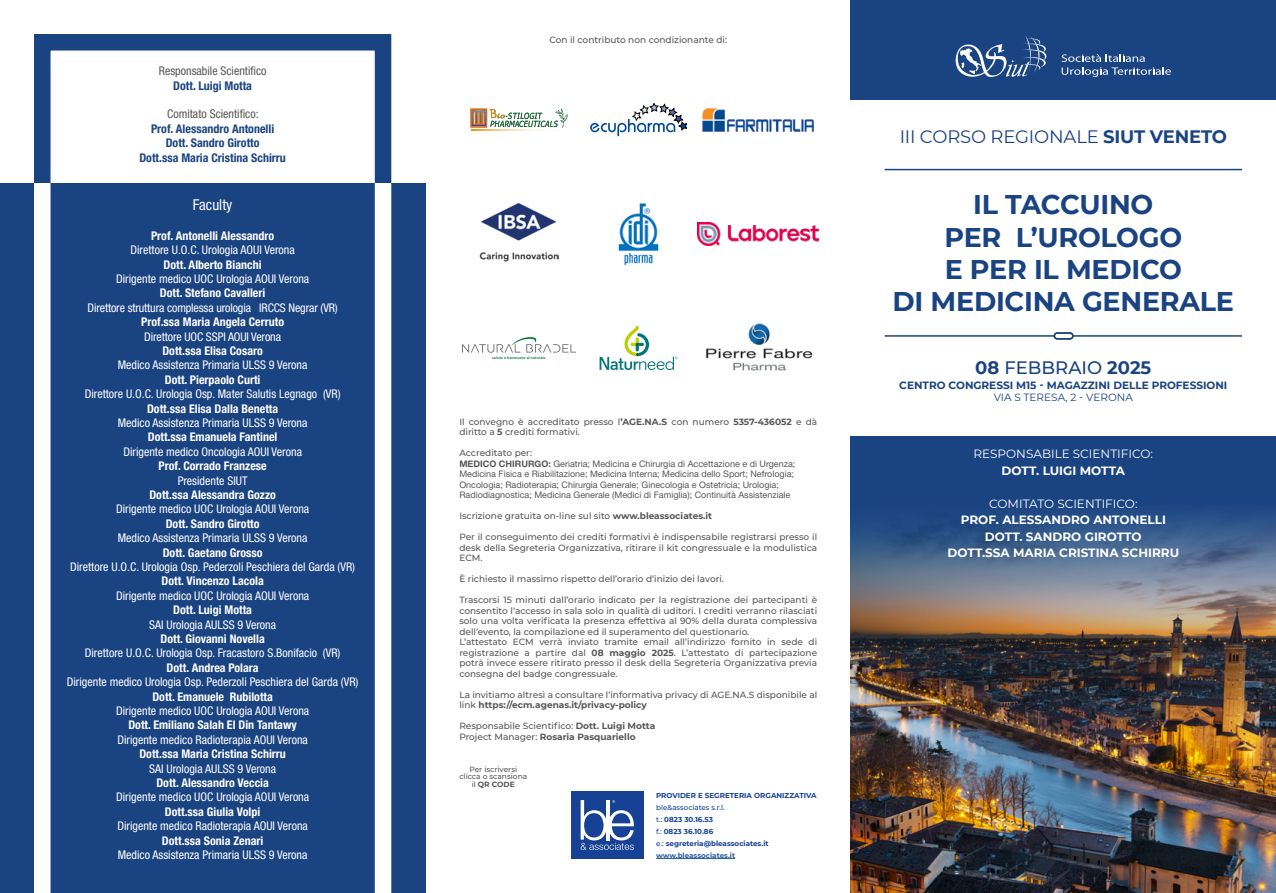
<style>
.page{position:relative;width:1276px;height:893px;background:#fff}
.page>*{position:absolute;margin:0;border:0;box-sizing:border-box;transform-origin:0 0}
.t1{font:700 27px/32.4px "Montserrat";letter-spacing:-.01em;color:#1a4382;text-align:center}
.t2{font:18px "Montserrat";letter-spacing:-.01em;color:#1a4382}
.t3{font:500 18px "Montserrat";color:#1a4382}
.t4{font:condensed 15px "Helvetica Neue LT Pro";color:#fff}
.t5{font:condensed 12px "Helvetica Neue LT Std";color:#fff}
.t6{font:700 condensed 12px "Helvetica Neue LT Std";color:#fff}
.t7{font:700 condensed 12px/14.4px "Helvetica Neue LT Std";color:#1a4382;text-align:center}
.t8{font:700 12px/16.5px "Montserrat";color:#fff;text-align:center}
.t9{font:12px "Montserrat";color:#fff}
.t10{font:condensed 12px "Helvetica Neue LT Pro";color:#575756}
.t11{font:700 10.5px "Montserrat";color:#1a4382}
.t12{font:10.5px "Montserrat";color:#1a4382}
.t13{font:500 9px/10.5px "Montserrat";color:#575756}
.t14{font:9px/10.5px "Helvetica Neue LT Std";color:#575756}
.t15{font:500 7.5px/7.5px "Montserrat";color:#575756;text-align:center}
.t16{font:700 7.2px/12px "Montserrat";color:#164194}
.t17{font:500 3.6px "Gotham";color:#007d32}
.s1{font-weight:700}
.s2{font-weight:500}
.s3{color:#275b9b}
</style>
<div class="page">
<img style="left:850px;top:736px;width:426px;height:157px">
<div style="left:34px;top:34px;width:357px;height:825px;border:16px solid #1a4382"></div>
<div style="left:0;top:183px;width:425px;height:710px;background:linear-gradient(to bottom,#1a4382,#1a4382)"></div>
<div style="left:34px;top:183px;width:357px;height:710px;background:#1a4382"></div>
<hr style="left:656px;top:858px;width:79px;height:1px;background:#275b9b">
<div style="left:571px;top:791px;width:72px;height:68px;background:#164194"></div>
<svg style="left:580px;top:800px;width:54px;height:50px"></svg>
<img style="left:850px;top:436px;width:426px;height:300px">
<div style="left:850px;top:0;width:426px;height:100px;background:#1a4382"></div>
<svg style="left:955px;top:36px;width:92px;height:41px"></svg>
<svg style="left:1061px;top:54px;width:110px;height:23px"></svg>
<hr style="left:884px;top:169px;width:358px;height:1px;background:#1a4382">
<hr style="left:1072px;top:335px;width:170px;height:2px;background:#1a4382">
<hr style="left:884px;top:335px;width:170px;height:2px;background:#1a4382">
<div style="left:1053px;top:332px;width:20px;height:8px;border:2px solid #1a4382;border-radius:3px"></div>
<svg style="left:471px;top:129px;width:73px;height:2px"></svg>
<svg style="left:471px;top:109px;width:96px;height:19px"></svg>
<svg style="left:590px;top:103px;width:97px;height:33px"></svg>
<img style="left:703px;top:109px;width:110px;height:22px">
<img style="left:479px;top:202px;width:79px;height:60px">
<img style="left:618px;top:203px;width:41px;height:62px">
<img style="left:697px;top:222px;width:121px;height:23px">
<svg style="left:462px;top:337px;width:114px;height:16px"></svg>
<svg style="left:599px;top:326px;width:78px;height:44px"></svg>
<img style="left:706px;top:323px;width:107px;height:48px">
<h3 class="t10" style="left:159px;top:64px;width:109px">Responsabile Scientifico</h3>
<h3 class="t7" style="left:173px;top:78px;width:80px">Dott. Luigi Motta</h3>
<h3 class="t10" style="left:167px;top:107px;width:93px">Comitato Scientifico:</h3>
<h3 class="t7" style="left:139px;top:121px;width:148px">Prof. Alessandro Antonelli<br>Dott. Sandro Girotto<br>Dott.ssa Maria Cristina Schirru</h3>
<h3 class="t4" style="left:193px;top:196px;width:41px">Faculty</h3>
<h3 class="t6" style="left:151px;top:228px;width:125px">Prof. Antonelli Alessandro</h3>
<h3 class="t5" style="left:130px;top:243px;width:166px">Direttore U.O.C. Urologia AOUI Verona</h3>
<h3 class="t6" style="left:164px;top:257px;width:100px">Dott. Alberto Bianchi</h3>
<h3 class="t5" style="left:116px;top:272px;width:195px">Dirigente medico UOC Urologia AOUI Verona</h3>
<h3 class="t6" style="left:160px;top:286px;width:107px">Dott. Stefano Cavalleri</h3>
<h3 class="t5" style="left:88px;top:301px;width:252px">Direttore struttura complessa urologia IRCCS Negrar (VR)</h3>
<h3 class="t6" style="left:141px;top:315px;width:144px">Prof.ssa Maria Angela Cerruto</h3>
<h3 class="t5" style="left:144px;top:329px;width:138px">Direttore UOC SSPI AOUI Verona</h3>
<h3 class="t6" style="left:162px;top:343px;width:102px">Dott.ssa Elisa Cosaro</h3>
<h3 class="t5" style="left:118px;top:358px;width:191px">Medico Assistenza Primaria ULSS 9 Verona</h3>
<h3 class="t6" style="left:165px;top:372px;width:97px">Dott. Pierpaolo Curti</h3>
<h3 class="t5" style="left:85px;top:387px;width:257px">Direttore U.O.C. Urologia Osp. Mater Salutis Legnago (VR)</h3>
<h3 class="t6" style="left:147px;top:401px;width:133px">Dott.ssa Elisa Dalla Benetta</h3>
<h3 class="t5" style="left:118px;top:416px;width:191px">Medico Assistenza Primaria ULSS 9 Verona</h3>
<h3 class="t6" style="left:148px;top:430px;width:131px">Dott.ssa Emanuela Fantinel</h3>
<h3 class="t5" style="left:123px;top:445px;width:180px">Dirigente medico Oncologia AOUI Verona</h3>
<h3 class="t6" style="left:158px;top:459px;width:110px">Prof. Corrado Franzese</h3>
<h3 class="t5" style="left:178px;top:473px;width:71px">Presidente SIUT</h3>
<h3 class="t6" style="left:149px;top:487px;width:128px">Dott.ssa Alessandra Gozzo</h3>
<h3 class="t5" style="left:116px;top:502px;width:195px">Dirigente medico UOC Urologia AOUI Verona</h3>
<h3 class="t6" style="left:166px;top:516px;width:95px">Dott. Sandro Girotto</h3>
<h3 class="t5" style="left:118px;top:531px;width:191px">Medico Assistenza Primaria ULSS 9 Verona</h3>
<h3 class="t6" style="left:163px;top:545px;width:101px">Dott. Gaetano Grosso</h3>
<h3 class="t5" style="left:70px;top:560px;width:286px">Direttore U.O.C. Urologia Osp. Pederzoli Peschiera del Garda (VR)</h3>
<h3 class="t6" style="left:161px;top:574px;width:104px">Dott. Vincenzo Lacola</h3>
<h3 class="t5" style="left:116px;top:589px;width:195px">Dirigente medico UOC Urologia AOUI Verona</h3>
<h3 class="t6" style="left:173px;top:603px;width:80px">Dott. Luigi Motta</h3>
<h3 class="t5" style="left:149px;top:617px;width:129px">SAI Urologia AULSS 9 Verona</h3>
<h3 class="t6" style="left:160px;top:631px;width:106px">Dott. Giovanni Novella</h3>
<h3 class="t5" style="left:85px;top:646px;width:257px">Direttore U.O.C. Urologia Osp. Fracastoro S.Bonifacio (VR)</h3>
<h3 class="t6" style="left:167px;top:660px;width:94px">Dott. Andrea Polara</h3>
<h3 class="t5" style="left:67px;top:675px;width:293px">Dirigente medico Urologia Osp. Pederzoli Peschiera del Garda (VR)</h3>
<h3 class="t6" style="left:152px;top:689px;width:122px">Dott. Emanuele Rubilotta</h3>
<h3 class="t5" style="left:116px;top:704px;width:195px">Dirigente medico UOC Urologia AOUI Verona</h3>
<h3 class="t6" style="left:128px;top:718px;width:170px">Dott. Emiliano Salah El Din Tantawy</h3>
<h3 class="t5" style="left:117px;top:733px;width:192px">Dirigente medico Radioterapia AOUI Verona</h3>
<h3 class="t6" style="left:139px;top:747px;width:148px">Dott.ssa Maria Cristina Schirru</h3>
<h3 class="t5" style="left:149px;top:761px;width:129px">SAI Urologia AULSS 9 Verona</h3>
<h3 class="t6" style="left:156px;top:775px;width:114px">Dott. Alessandro Veccia</h3>
<h3 class="t5" style="left:116px;top:790px;width:195px">Dirigente medico UOC Urologia AOUI Verona</h3>
<h3 class="t6" style="left:165px;top:804px;width:97px">Dott.ssa Giulia Volpi</h3>
<h3 class="t5" style="left:117px;top:819px;width:192px">Dirigente medico Radioterapia AOUI Verona</h3>
<h3 class="t6" style="left:162px;top:833px;width:103px">Dott.ssa Sonia Zenari</h3>
<h3 class="t5" style="left:118px;top:848px;width:191px">Medico Assistenza Primaria ULSS 9 Verona</h3>
<p class="t13" style="left:549px;top:34px;width:179px">Con il contributo non condizionante di:</p>
<p class="t17" style="left:492px;top:356px;width:55px">salute e benessere al naturale</p>
<p class="t13" style="left:459px;top:416px;width:359px">Il convegno è accreditato presso l<span class="s1">’AGE.NA.S</span> con numero <span class="s1">5357-436052</span> e dà diritto a <span class="s1">5</span> crediti formativi.</p>
<p class="t13" style="left:459px;top:447px;width:74px">Accreditato per:</p>
<p class="t14" style="left:459px;top:458px;width:337px"><span class="s1">MEDICO CHIRURGO:</span> Geriatria; Medicina e Chirurgia di Accettazione e di Urgenza; Medicina Fisica e Riabilitazione; Medicina Interna; Medicina dello Sport; Nefrologia; Oncologia; Radioterapia; Chirurgia Generale; Ginecologia e Ostetricia; Urologia; Radiodiagnostica; Medicina Generale (Medici di Famiglia); Continuità Assistenziale</p>
<p class="t13" style="left:459px;top:510px;width:254px">Iscrizione gratuita on-line sul sito <span class="s1">www.bleassociates.it</span></p>
<p class="t13" style="left:459px;top:531px;width:359px;text-align:justify">Per il conseguimento dei crediti formativi è indispensabile registrarsi presso il desk della Segreteria Organizzativa, ritirare il kit congressuale e la modulistica ECM.</p>
<p class="t13" style="left:459px;top:573px;width:266px">È richiesto il massimo rispetto dell’orario d’inizio dei lavori.</p>
<p class="t13" style="left:459px;top:594px;width:359px">Trascorsi 15 minuti dall’orario indicato per la registrazione dei partecipanti è consentito l’accesso in sala solo in qualità di uditori. I crediti verranno rilasciati solo una volta verificata la presenza effettiva al 90% della durata complessiva dell’evento, la compilazione ed il superamento del questionario.<br>L’attestato ECM verrà inviato tramite email all’indirizzo fornito in sede di registrazione a partire dal <span class="s1">08 maggio 2025</span>. L’attestato di partecipazione potrà invece essere ritirato presso il desk della Segreteria Organizzativa previa consegna del badge congressuale.</p>
<p class="t13" style="left:459px;top:689px;width:359px">La invitiamo altresì a consultare l’informativa privacy di AGE.NA.S disponibile al link <span class="s1">https://ecm.agenas.it/privacy-policy</span></p>
<p class="t13" style="left:459px;top:721px;width:197px">Responsabile Scientifico: <span class="s1">Dott. Luigi Motta<br></span>Project Manager: <span class="s1">Rosaria Pasquariello</span></p>
<p class="t15" style="left:459px;top:765px;width:69px">Per iscriversi clicca o scansiona il <span class="s1">QR CODE</span></p>
<p class="t16" style="left:656px;top:789px;width:162px">PROVIDER E SEGRETERIA ORGANIZZATIVA</p>
<p class="t16" style="left:656px;top:801px;width:114px"><span class="s2">ble&amp;associates s.r.l.<br>t.:</span> 0823 30.16.53<br><span class="s2">f.:</span> 0823 36.10.86<br><span class="s2">e.:</span> segreteria@bleassociates.it <span class="s3">www.bleassociates.it</span></p>
<h2 class="t2" style="left:899px;top:124px;width:329px">III CORSO REGIONALE <span class="s1">SIUT VENETO</span></h2>
<h1 class="t1" style="left:892px;top:187px;width:343px">IL TACCUINO<br>PER L’UROLOGO<br>E PER IL MEDICO<br>DI MEDICINA GENERALE</h1>
<h2 class="t3" style="left:975px;top:355px;width:178px"><span class="s1">08</span> FEBBRAIO <span class="s1">2025</span></h2>
<p class="t11" style="left:899px;top:377px;width:329px">CENTRO CONGRESSI M15 - MAGAZZINI DELLE PROFESSIONI</p>
<p class="t12" style="left:993px;top:390px;width:141px">VIA S TERESA, 2 - VERONA</p>
<h3 class="t9" style="left:973px;top:446px;width:181px">RESPONSABILE SCIENTIFICO:</h3>
<h3 class="t8" style="left:1001px;top:461px;width:125px">DOTT. LUIGI MOTTA</h3>
<h3 class="t9" style="left:989px;top:495px;width:150px">COMITATO SCIENTIFICO:</h3>
<h3 class="t8" style="left:947px;top:511px;width:233px">PROF. ALESSANDRO ANTONELLI<br>DOTT. SANDRO GIROTTO<br>DOTT.SSA MARIA CRISTINA SCHIRRU</h3>
</div>
